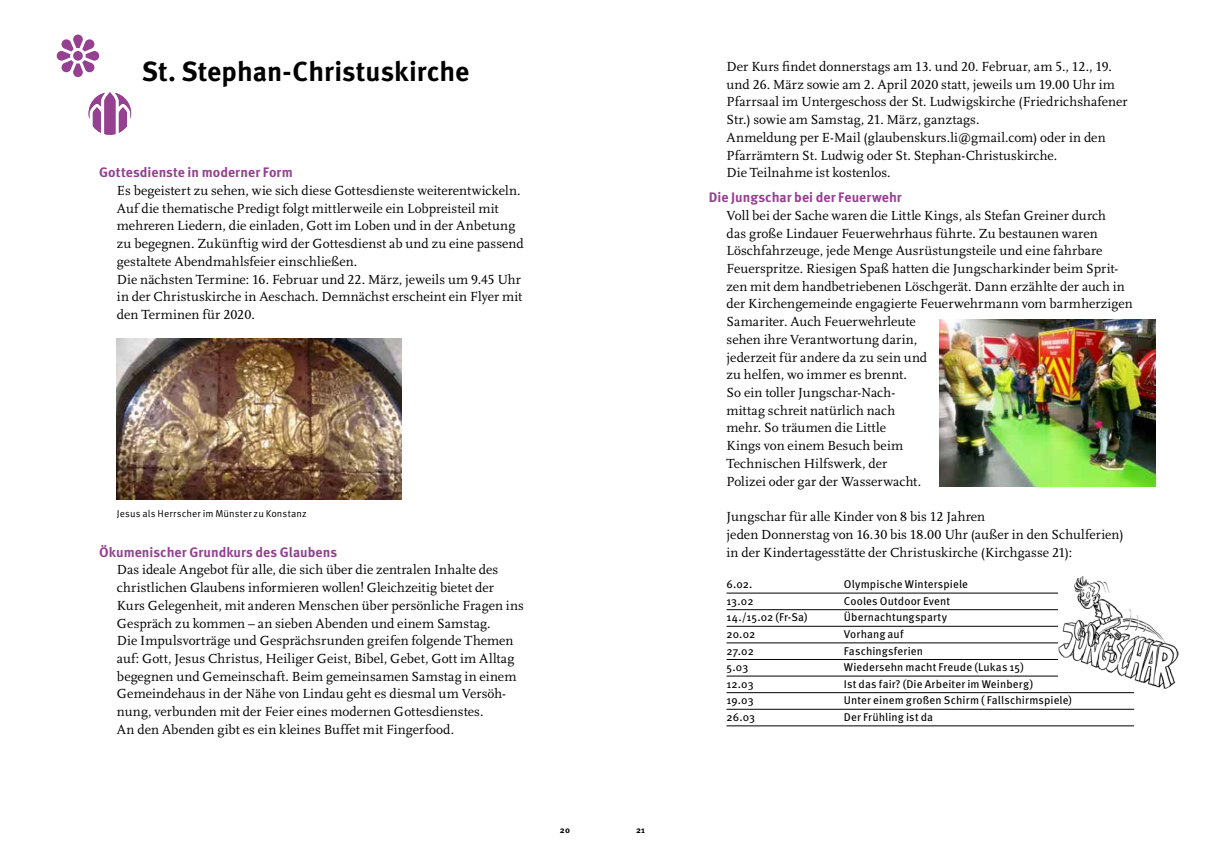
<style>
.page{position:relative;width:1205px;height:851px;background:#fff}
.page>*{position:absolute;margin:0;border:0;box-sizing:border-box;transform-origin:0 0}
.t1{font:700 27.5px "Meta Pro";color:#000}
.t2{font:13.75px/17.8px "Scala LF";letter-spacing:.005em;color:#000}
.t3{font:700 13.75px "Meta Pro";letter-spacing:.005em;color:#954091}
.t4{font:11.25px "Meta Pro";letter-spacing:.01em;color:#000}
.t5{font:10px "Meta Pro";letter-spacing:.015em;color:#000}
.t6{font:700 8.75px "Meta Pro";color:#000}
</style>
<div class="page">
<svg style="left:89px;top:92px;width:42px;height:43px"></svg>
<svg style="left:57px;top:35px;width:42px;height:42px"></svg>
<hr style="left:726px;top:592px;width:408px;height:1px;background:#000">
<hr style="left:726px;top:609px;width:408px;height:1px;background:#000">
<hr style="left:726px;top:626px;width:408px;height:1px;background:#000">
<hr style="left:726px;top:642px;width:408px;height:1px;background:#000">
<hr style="left:726px;top:659px;width:408px;height:1px;background:#000">
<hr style="left:726px;top:675px;width:408px;height:1px;background:#000">
<hr style="left:726px;top:692px;width:408px;height:1px;background:#000">
<hr style="left:726px;top:709px;width:408px;height:1px;background:#000">
<hr style="left:726px;top:725px;width:408px;height:1px;background:#000">
<img style="left:117px;top:339px;width:284px;height:160px">
<img style="left:939px;top:319px;width:216px;height:167px">
<img style="left:1058px;top:576px;width:120px;height:112px">
<h1 class="t1" style="left:142px;top:54px;width:329px">St. Stephan-Christuskirche</h1>
<p class="t3" style="left:99px;top:164px;width:195px">Gottesdienste in moderner Form</p>
<p class="t2" style="left:117px;top:182px;width:408px">Es begeistert zu sehen, wie sich diese Gottesdienste weiterentwickeln.<br>Auf die thematische Predigt folgt mittlerweile ein Lobpreisteil mit mehreren Liedern, die einladen, Gott im Loben und in der Anbetung zu begegnen. Zukünftig wird der Gottesdienst ab und zu eine passend gestaltete Abendmahlsfeier einschließen.<br>Die nächsten Termine: 16. Februar und 22. März, jeweils um 9.45 Uhr in der Christuskirche in Aeschach. Demnächst erscheint ein Flyer mit den Terminen für 2020.</p>
<p class="t5" style="left:117px;top:507px;width:191px">Jesus als Herrscher im Münster zu Konstanz</p>
<p class="t3" style="left:99px;top:543px;width:239px">Ökumenischer Grundkurs des Glaubens</p>
<p class="t2" style="left:117px;top:561px;width:408px">Das ideale Angebot für alle, die sich über die zentralen Inhalte des christlichen Glaubens informieren wollen! Gleichzeitig bietet der Kurs Gelegenheit, mit anderen Menschen über persönliche Fragen ins Gespräch zu kommen – an sieben Abenden und einem Samstag.<br>Die Impulsvorträge und Gesprächsrunden greifen folgende Themen auf: Gott, Jesus Christus, Heiliger Geist, Bibel, Gebet, Gott im Alltag begegnen und Gemeinschaft. Beim gemeinsamen Samstag in einem Gemeindehaus in der Nähe von Lindau geht es diesmal um Versöh&shy;nung, verbunden mit der Feier eines modernen Gottesdienstes.<br>An den Abenden gibt es ein kleines Buffet mit Fingerfood.</p>
<p class="t6" style="left:560px;top:824px;width:12px">20</p>
<p class="t6" style="left:636px;top:824px;width:10px">21</p>
<p class="t2" style="left:726px;top:58px;width:403px">Der Kurs findet donnerstags am 13. und 20. Februar, am 5., 12., 19. und 26. März sowie am 2. April 2020 statt, jeweils um 19.00 Uhr im Pfarrsaal im Untergeschoss der St. Ludwigskirche (Friedrichshafener Str.) sowie am Samstag, 21. März, ganztags.<br>Anmeldung per E-Mail (glaubenskurs.li@gmail.com) oder in den Pfarrämtern St. Ludwig oder St. Stephan-Christuskirche.<br>Die Teilnahme ist kostenlos.</p>
<p class="t3" style="left:709px;top:188px;width:194px">Die Jungschar bei der Feuerwehr</p>
<p class="t2" style="left:726px;top:207px;width:408px">Voll bei der Sache waren die Little Kings, als Stefan Greiner durch<br>das große Lindauer Feuerwehrhaus führte. Zu bestaunen waren Löschfahrzeuge, jede Menge Ausrüstungsteile und eine fahrbare Feuerspritze. Riesigen Spaß hatten die Jungscharkinder beim Sprit&shy;zen mit dem handbetriebenen Löschgerät. Dann erzählte der auch in der Kirchengemeinde engagierte Feuerwehrmann vom barmherzigen Samariter. Auch Feuerwehrleute<br>sehen ihre Verantwortung darin,<br>jederzeit für andere da zu sein und<br>zu helfen, wo immer es brennt.<br>So ein toller Jungschar-Nach-<br>mittag schreit natürlich nach<br>mehr. So träumen die Little<br>Kings von einem Besuch beim<br>Technischen Hilfswerk, der<br>Polizei oder gar der Wasserwacht.</p>
<p class="t2" style="left:726px;top:508px;width:398px">Jungschar für alle Kinder von 8 bis 12 Jahren<br>jeden Donnerstag von 16.30 bis 18.00 Uhr (außer in den Schulferien) in der Kindertagesstätte der Christuskirche (Kirchgasse 21):</p>
<p class="t4" style="left:726px;top:577px;width:27px">6.02.</p>
<p class="t4" style="left:844px;top:577px;width:126px">Olympische Winterspiele</p>
<p class="t4" style="left:726px;top:593px;width:29px">13.02</p>
<p class="t4" style="left:844px;top:593px;width:108px">Cooles Outdoor Event</p>
<p class="t4" style="left:726px;top:610px;width:83px">14./15.02 (Fr-Sa)</p>
<p class="t4" style="left:844px;top:610px;width:105px">Übernachtungsparty</p>
<p class="t4" style="left:726px;top:626px;width:30px">20.02</p>
<p class="t4" style="left:844px;top:626px;width:61px">Vorhang auf</p>
<p class="t4" style="left:726px;top:643px;width:29px">27.02</p>
<p class="t4" style="left:844px;top:643px;width:81px">Faschingsferien</p>
<p class="t4" style="left:726px;top:660px;width:23px">5.03</p>
<p class="t4" style="left:844px;top:660px;width:181px">Wiedersehn macht Freude (Lukas 15)</p>
<p class="t4" style="left:726px;top:676px;width:29px">12.03</p>
<p class="t4" style="left:844px;top:676px;width:191px">Ist das fair? (Die Arbeiter im Weinberg)</p>
<p class="t4" style="left:726px;top:693px;width:29px">19.03</p>
<p class="t4" style="left:844px;top:693px;width:230px">Unter einem großen Schirm ( Fallschirmspiele)</p>
<p class="t4" style="left:726px;top:709px;width:30px">26.03</p>
<p class="t4" style="left:844px;top:709px;width:91px">Der Frühling ist da</p>
</div>
